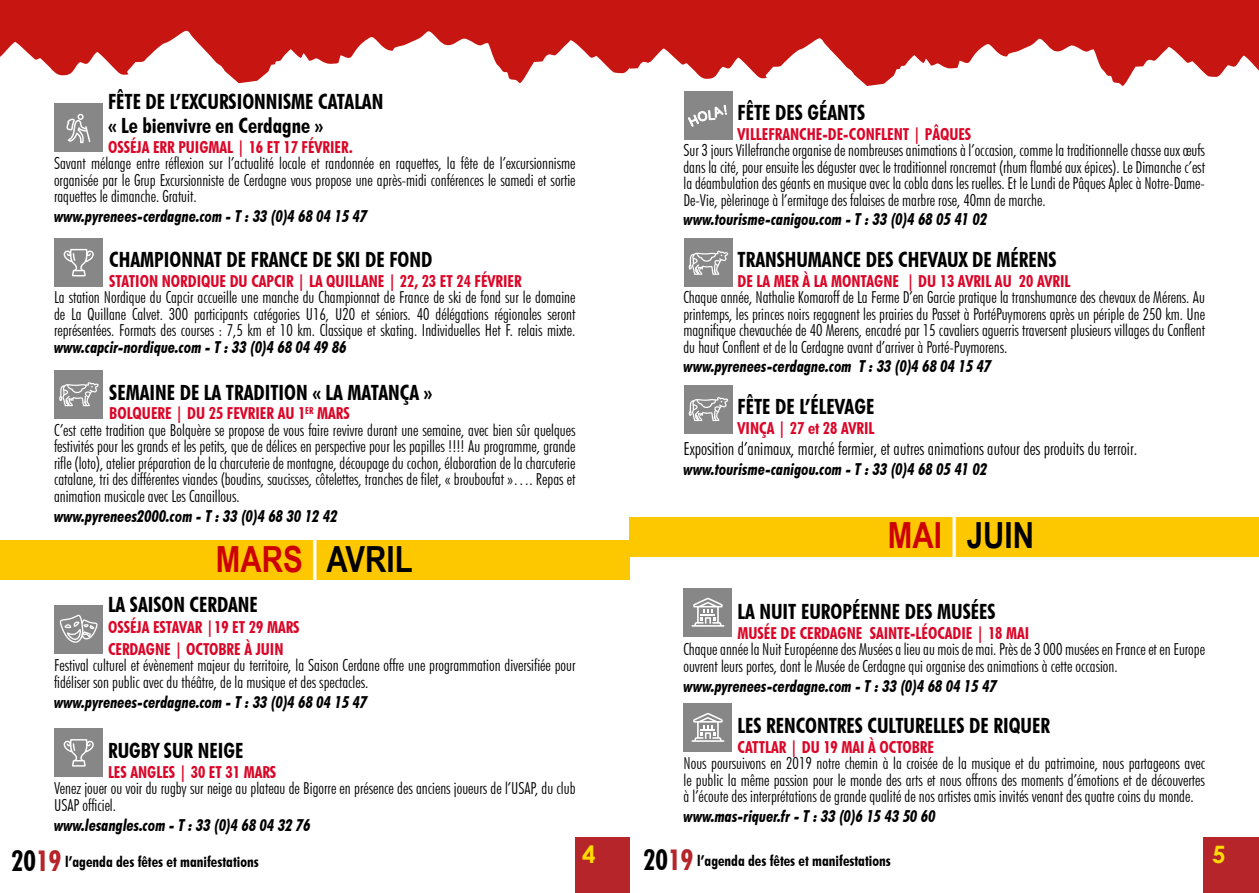
<style>
.page{position:relative;width:1259px;height:893px;background:#fff}
.page>*{position:absolute;margin:0;border:0;box-sizing:border-box;transform-origin:0 0}
.t1{font:700 36px "Arial Narrow";color:#000}
.t2{font:700 24px "Century Gothic";color:#ffdb00}
.t3{font:700 condensed 21px/24px "Futura BT";color:#000}
.t4{font:300 condensed 18px "Futura BT";color:#000}
.t5{font:300 condensed 16.5px/16.5px "Futura BT";color:#000;text-align:justify}
.t6{font:italic 700 condensed 16.5px "Futura BT";color:#000}
.t7{font:700 condensed 16.5px/21.6px "Futura BT";color:#da0628}
.t8{font:700 condensed 15px "Futura BT";color:#000}
.s1{font-weight:700;color:#da0628}
.s2{color:#c00}
.s3{font-size:43.95px;color:#fff}
.s4{font-size:28.5px}
.s5{font-size:28.5px;color:#b5252a}
</style>
<div class="page">
<div style="left:575px;top:838px;width:54px;height:55px;background:#b5252a"></div>
<div style="left:1203px;top:838px;width:56px;height:55px;background:#b5252a"></div>
<svg style="left:629px;top:0;width:630px;height:86px;fill:#c71511"></svg>
<svg style="left:0;top:0;width:629px;height:83px;fill:#c71511"></svg>
<div style="left:55px;top:370px;width:48px;height:48px;background:#878787"></div>
<svg style="left:59px;top:382px;width:40px;height:24px"></svg>
<div style="left:684px;top:385px;width:48px;height:48px;background:#878787"></div>
<svg style="left:688px;top:397px;width:40px;height:24px"></svg>
<div style="left:684px;top:239px;width:48px;height:48px;background:#878787"></div>
<svg style="left:688px;top:251px;width:40px;height:24px"></svg>
<div style="left:55px;top:239px;width:48px;height:48px;background:#878787"></div>
<svg style="left:63px;top:249px;width:31px;height:27px"></svg>
<div style="left:684px;top:91px;width:48px;height:49px;background:#878787"></div>
<svg style="left:688px;top:104px;width:39px;height:23px"></svg>
<div style="left:55px;top:606px;width:48px;height:48px;background:#878787"></div>
<svg style="left:60px;top:615px;width:38px;height:28px"></svg>
<div style="left:55px;top:729px;width:48px;height:48px;background:#878787"></div>
<svg style="left:63px;top:739px;width:31px;height:28px"></svg>
<div style="left:684px;top:588px;width:48px;height:48px;background:#878787"></div>
<svg style="left:691px;top:598px;width:33px;height:29px"></svg>
<div style="left:55px;top:103px;width:48px;height:48px;background:#878787"></div>
<svg style="left:66px;top:114px;width:24px;height:29px"></svg>
<div style="left:0;top:540px;width:629px;height:39px;background:#fec800"></div>
<div style="left:629px;top:517px;width:630px;height:39px;background:#fec800"></div>
<div style="left:684px;top:703px;width:48px;height:48px;background:#878787"></div>
<svg style="left:691px;top:713px;width:33px;height:29px"></svg>
<p class="t3" style="left:108px;top:89px;width:277px">FÊTE DE L’EXCURSIONNISME CATALAN « Le bienvivre en Cerdagne »</p>
<p class="t7" style="left:108px;top:136px;width:246px">OSSÉJA ERR PUIGMAL | 16 ET 17 FÉVRIER.</p>
<p class="t5" style="left:54px;top:155px;width:523px">Savant mélange entre réflexion sur l’actualité locale et randonnée en raquettes, la fête de l’excursionnisme organisée par le Grup Excursionniste de Cerdagne vous propose une après-midi conférences le samedi et sortie raquettes le dimanche. Gratuit.</p>
<p class="t6" style="left:54px;top:206px;width:315px">www.pyrenees-cerdagne.com - T : 33 (0)4 68 04 15 47</p>
<p class="t3" style="left:109px;top:247px;width:325px">CHAMPIONNAT DE FRANCE DE SKI DE FOND</p>
<p class="t7" style="left:109px;top:270px;width:414px">STATION NORDIQUE DU CAPCIR | LA QUILLANE | 22, 23 ET 24 FÉVRIER</p>
<p class="t5" style="left:54px;top:289px;width:523px">La station Nordique du Capcir accueille une manche du Championnat de France de ski de fond sur le domaine de La Quillane Calvet. 300 participants catégories U16, U20 et séniors. 40 délégations régionales seront représentées. Formats des courses : 7,5 km et 10 km. Classique et skating. Individuelles Het F. relais mixte.</p>
<p class="t6" style="left:54px;top:337px;width:294px">www.capcir-nordique.com - T : 33 (0)4 68 04 49 86</p>
<p class="t3" style="left:109px;top:380px;width:324px">SEMAINE DE LA TRADITION « LA MATANÇA »</p>
<p class="t5" style="left:54px;top:405px;width:523px;text-align:left;text-indent:55px"><span class="s1">BOLQUERE | DU 25 FEVRIER AU 1</span><sup>ER</sup> <span class="s1">MARS<br></span>C’est cette tradition que Bolquère se propose de vous faire revivre durant une semaine, avec bien sûr quelques festivités pour les grands et les petits, que de délices en perspective pour les papilles !!!! Au programme, grande rifle (loto), atelier préparation de la charcuterie de montagne, découpage du cochon, élaboration de la charcuterie catalane, tri des différentes viandes (boudins, saucisses, côtelettes, tranches de filet, « brouboufat »…. Repas et animation musicale avec Les Canaillous.</p>
<p class="t6" style="left:54px;top:506px;width:285px">www.pyrenees2000.com - T : 33 (0)4 68 30 12 42</p>
<h1 class="t1" style="left:216px;top:532px;width:198px"><span class="s2">MARS</span> <span class="s3">|</span> AVRIL</h1>
<p class="t3" style="left:108px;top:592px;width:151px">LA SAISON CERDANE</p>
<p class="t7" style="left:108px;top:616px;width:193px">OSSÉJA ESTAVAR |19 ET 29 MARS<br>CERDAGNE | OCTOBRE À JUIN</p>
<p class="t5" style="left:54px;top:657px;width:523px">Festival culturel et évènement majeur du territoire, la Saison Cerdane offre une programmation diversifiée pour fidéliser son public avec du théâtre, de la musique et des spectacles.</p>
<p class="t6" style="left:54px;top:692px;width:315px">www.pyrenees-cerdagne.com - T : 33 (0)4 68 04 15 47</p>
<p class="t3" style="left:108px;top:738px;width:137px">RUGBY SUR NEIGE</p>
<p class="t7" style="left:108px;top:761px;width:170px">LES ANGLES | 30 ET 31 MARS</p>
<p class="t5" style="left:54px;top:780px;width:523px">Venez jouer ou voir du rugby sur neige au plateau de Bigorre en présence des anciens joueurs de l’USAP, du club<br>USAP officiel.</p>
<p class="t6" style="left:54px;top:815px;width:258px">www.lesangles.com - T : 33 (0)4 68 04 32 76</p>
<p class="t3" style="left:737px;top:100px;width:129px">FÊTE DES GÉANTS</p>
<p class="t7" style="left:737px;top:123px;width:235px">VILLEFRANCHE-DE-CONFLENT | PÂQUES</p>
<p class="t5" style="left:683px;top:142px;width:523px">Sur 3 jours Villefranche organise de nombreuses animations à l’occasion, comme la traditionnelle chasse aux œufs dans la cité, pour ensuite les déguster avec le traditionnel roncremat (rhum flambé aux épices). Le Dimanche c’est la déambulation des géants en musique avec la cobla dans les ruelles. Et le Lundi de Pâques Aplec à Notre-Dame-De-Vie, pèlerinage à l’ermitage des falaises de marbre rose, 40mn de marche.</p>
<p class="t6" style="left:683px;top:209px;width:305px">www.tourisme-canigou.com - T : 33 (0)4 68 05 41 02</p>
<p class="t3" style="left:737px;top:247px;width:320px">TRANSHUMANCE DES CHEVAUX DE MÉRENS</p>
<p class="t7" style="left:737px;top:270px;width:334px">DE LA MER À LA MONTAGNE | DU 13 AVRIL AU 20 AVRIL</p>
<p class="t5" style="left:683px;top:289px;width:523px">Chaque année, Nathalie Komaroff de La Ferme D’en Garcie pratique la transhumance des chevaux de Mérens. Au printemps, les princes noirs regagnent les prairies du Passet à PortéPuymorens après un périple de 250 km. Une magnifique chevauchée de 40 Merens, encadré par 15 cavaliers aguerris traversent plusieurs villages du Conflent du haut Conflent et de la Cerdagne avant d’arriver à Porté-Puymorens.</p>
<p class="t6" style="left:683px;top:356px;width:309px">www.pyrenees-cerdagne.com T : 33 (0)4 68 04 15 47</p>
<p class="t3" style="left:737px;top:394px;width:138px">FÊTE DE L’ÉLEVAGE</p>
<p class="t7" style="left:737px;top:417px;width:138px">VINÇA | 27 et 28 AVRIL</p>
<p class="t4" style="left:683px;top:438px;width:455px">Exposition d’animaux, marché fermier, et autres animations autour des produits du terroir.</p>
<p class="t6" style="left:683px;top:459px;width:305px">www.tourisme-canigou.com - T : 33 (0)4 68 05 41 02</p>
<h1 class="t1" style="left:888px;top:508px;width:148px"><span class="s2">MAI</span> <span class="s3">|</span> JUIN</h1>
<p class="t3" style="left:737px;top:599px;width:259px">LA NUIT EUROPÉENNE DES MUSÉES</p>
<p class="t7" style="left:737px;top:622px;width:293px">MUSÉE DE CERDAGNE SAINTE-LÉOCADIE | 18 MAI</p>
<p class="t5" style="left:683px;top:641px;width:523px">Chaque année la Nuit Européenne des Musées a lieu au mois de mai. Près de 3 000 musées en France et en Europe ouvrent leurs portes, dont le Musée de Cerdagne qui organise des animations à cette occasion.</p>
<p class="t6" style="left:683px;top:676px;width:315px">www.pyrenees-cerdagne.com - T : 33 (0)4 68 04 15 47</p>
<p class="t3" style="left:737px;top:713px;width:314px">LES RENCONTRES CULTURELLES DE RIQUER</p>
<p class="t7" style="left:737px;top:736px;width:198px">CATTLAR | DU 19 MAI À OCTOBRE</p>
<p class="t5" style="left:683px;top:755px;width:523px">Nous poursuivons en 2019 notre chemin à la croisée de la musique et du patrimoine, nous partageons avec le public la même passion pour le monde des arts et nous offrons des moments d’émotions et de découvertes à l’écoute des interprétations de grande qualité de nos artistes amis invités venant des quatre coins du monde.</p>
<p class="t6" style="left:683px;top:806px;width:254px">www.mas-riquer.fr - T : 33 (0)6 15 43 50 60</p>
<h2 class="t2" style="left:582px;top:836px;width:15px">4</h2>
<h2 class="t2" style="left:1212px;top:836px;width:15px">5</h2>
<p class="t8" style="left:11px;top:852px;width:249px"><span class="s4">20</span><span class="s5">19</span> l’agenda des fêtes et manifestations</p>
<p class="t8" style="left:643px;top:851px;width:249px"><span class="s4">20</span><span class="s5">19</span> l’agenda des fêtes et manifestations</p>
</div>
